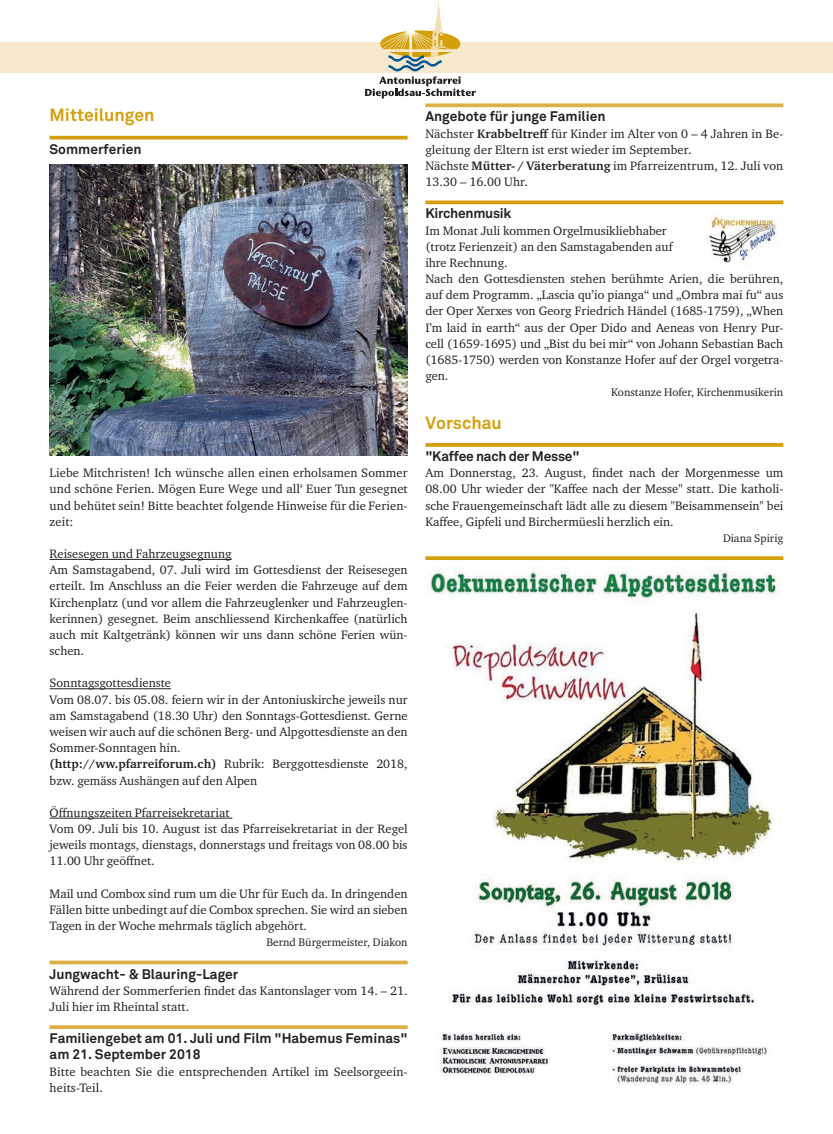
<style>
.page{position:relative;width:833px;height:1134px;background:#fff}
.page>*{position:absolute;margin:0;border:0;box-sizing:border-box;transform-origin:0 0}
.t1{font:700 17.5px "Akkurat";color:#d49f0c}
.t2{font:700 13.75px/16.1px "Akkurat";color:#231f20}
.t3{font:700 13.75px "Akkurat";letter-spacing:-.02em;color:#231f20}
.t4{font:12.5px/16.1px "Charter ITC Std";color:#231f20;text-align:justify}
.t5{font:11.25px "Charter ITC Std";color:#231f20}
.s1{font-weight:700}
</style>
<div class="page">
<img style="left:428px;top:566px;width:351px;height:519px">
<div style="left:0;top:43px;width:833px;height:30px;background:#f6e8ca"></div>
<svg style="left:365px;top:1px;width:111px;height:98px"></svg>
<svg style="left:50px;top:136px;width:357px;height:4px"></svg>
<hr style="left:50px;top:559px;width:182px;height:1px;background:#231f20">
<hr style="left:50px;top:688px;width:121px;height:1px;background:#231f20">
<hr style="left:50px;top:818px;width:182px;height:1px;background:#231f20">
<svg style="left:50px;top:960px;width:357px;height:4px"></svg>
<svg style="left:50px;top:1025px;width:357px;height:4px"></svg>
<svg style="left:425px;top:103px;width:358px;height:4px"></svg>
<svg style="left:425px;top:200px;width:358px;height:4px"></svg>
<svg style="left:425px;top:443px;width:358px;height:4px"></svg>
<svg style="left:425px;top:556px;width:358px;height:4px"></svg>
<img style="left:50px;top:165px;width:357px;height:290px">
<img style="left:709px;top:216px;width:69px;height:47px">
<p class="t1" style="left:50px;top:104px;width:106px">Mitteilungen</p>
<p class="t2" style="left:50px;top:141px;width:93px">Sommerferien</p>
<p class="t4" style="left:50px;top:465px;width:359px">Liebe Mitchristen! Ich wünsche allen einen erholsamen Sommer und schöne Ferien. Mögen Eure Wege und all‘ Euer Tun gesegnet und behütet sein! Bitte beachtet folgende Hinweise für die Ferien&shy;zeit:</p>
<p class="t4" style="left:50px;top:545px;width:184px">Reisesegen und Fahrzeugsegnung</p>
<p class="t4" style="left:50px;top:562px;width:359px">Am Samstagabend, 07. Juli wird im Gottesdienst der Reisesegen erteilt. Im Anschluss an die Feier werden die Fahrzeuge auf dem Kirchenplatz (und vor allem die Fahrzeuglenker und Fahrzeuglen&shy;kerinnen) gesegnet. Beim anschliessend Kirchenkaffee (natürlich auch mit Kaltgetränk) können wir uns dann schöne Ferien wün&shy;schen.</p>
<p class="t4" style="left:50px;top:675px;width:123px">Sonntagsgottesdienste</p>
<p class="t4" style="left:50px;top:691px;width:359px">Vom 08.07. bis 05.08. feiern wir in der Antoniuskirche jeweils nur am Samstagabend (18.30 Uhr) den Sonntags-Gottesdienst. Gerne weisen wir auch auf die schönen Berg- und Alpgottesdienste an den Sommer-Sonntagen hin.</p>
<p class="t4" style="left:50px;top:756px;width:359px"><span class="s1">(http://ww.pfarreiforum.ch)</span> Rubrik: Berggottesdienste 2018, bzw. gemäss Aushängen auf den Alpen</p>
<p class="t4" style="left:50px;top:804px;width:181px">Öffnungszeiten Pfarreisekretariat</p>
<p class="t4" style="left:50px;top:820px;width:359px">Vom 09. Juli bis 10. August ist das Pfarreisekretariat in der Regel jeweils montags, dienstags, donnerstags und freitags von 08.00 bis 11.00 Uhr geöffnet.</p>
<p class="t4" style="left:50px;top:885px;width:359px">Mail und Combox sind rum um die Uhr für Euch da. In dringenden Fällen bitte unbedingt auf die Combox sprechen. Sie wird an sieben Tagen in der Woche mehrmals täglich abgehört.</p>
<p class="t5" style="left:266px;top:935px;width:143px">Bernd Bürgermeister, Diakon</p>
<p class="t2" style="left:50px;top:966px;width:190px">Jungwacht- &amp; Blauring-Lager</p>
<p class="t4" style="left:50px;top:982px;width:359px">Während der Sommerferien findet das Kantonslager vom 14. – 21.<br>Juli hier im Rheintal statt.</p>
<p class="t2" style="left:50px;top:1030px;width:359px">Familiengebet am 01. Juli und Film "Habemus Feminas" am 21. September 2018</p>
<p class="t4" style="left:50px;top:1063px;width:359px">Bitte beachten Sie die entsprechenden Artikel im Seelsorgeein&shy;heits-Teil.</p>
<p class="t2" style="left:425px;top:109px;width:182px">Angebote für junge Familien</p>
<p class="t4" style="left:425px;top:125px;width:359px">Nächster <span class="s1">Krabbeltreff</span> für Kinder im Alter von 0 – 4 Jahren in Be&shy;gleitung der Eltern ist erst wieder im September.</p>
<p class="t4" style="left:425px;top:157px;width:359px">Nächste <span class="s1">Mütter- / Väterberatung</span> im Pfarreizentrum, 12. Juli von<br>13.30 – 16.00 Uhr.</p>
<p class="t3" style="left:425px;top:205px;width:88px">Kirchenmusik</p>
<p class="t4" style="left:425px;top:222px;width:243px">Im Monat Juli kommen Orgelmusikliebhaber</p>
<p class="t4" style="left:425px;top:238px;width:249px">(trotz Ferienzeit) an den Samstagabenden auf</p>
<p class="t4" style="left:425px;top:254px;width:84px">ihre Rechnung.</p>
<p class="t4" style="left:425px;top:271px;width:359px">Nach den Gottesdiensten stehen berühmte Arien, die berühren, auf dem Programm. „Lascia qu’io pianga“ und „Ombra mai fu“ aus der Oper Xerxes von Georg Friedrich Händel (1685-1759), „When I’m laid in earth“ aus der Oper Dido and Aeneas von Henry Pur&shy;cell (1659-1695) und „Bist du bei mir“ von Johann Sebastian Bach (1685-1750) werden von Konstanze Hofer auf der Orgel vorgetra&shy;gen.</p>
<p class="t5" style="left:611px;top:385px;width:174px">Konstanze Hofer, Kirchenmusikerin</p>
<p class="t1" style="left:425px;top:411px;width:78px">Vorschau</p>
<p class="t3" style="left:425px;top:447px;width:156px">"Kaffee nach der Messe"</p>
<p class="t4" style="left:425px;top:465px;width:359px">Am Donnerstag, 23. August, findet nach der Morgenmesse um 08.00 Uhr wieder der "Kaffee nach der Messe" statt. Die katholi&shy;sche Frauengemeinschaft lädt alle zu diesem "Beisammensein" bei Kaffee, Gipfeli und Birchermüesli herzlich ein.</p>
<p class="t5" style="left:723px;top:531px;width:62px">Diana Spirig</p>
</div>
